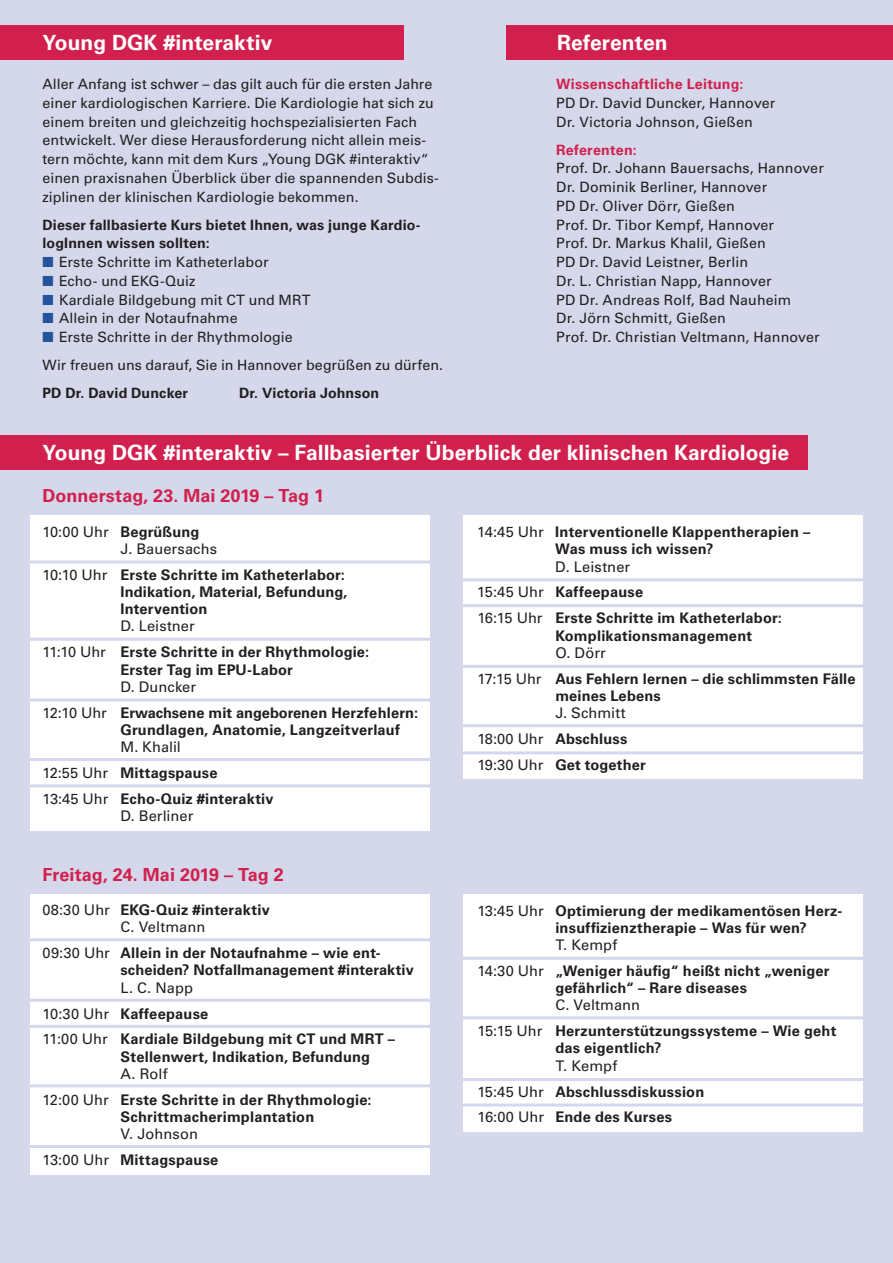
<style>
.page{position:relative;width:893px;height:1263px;background:#d5d8eb}
.page>*{position:absolute;margin:0;border:0;box-sizing:border-box;transform-origin:0 0}
.t1{font:700 21px "Univers LT Std";letter-spacing:.005em;color:#fff}
.t2{font:700 18px "Univers LT Std";color:#d1204e}
.t3{font:700 14.7px/25.8px "Univers LT Std";letter-spacing:.01em;color:#231f20}
.t4{font:14.7px/25.8px "Univers LT Std";letter-spacing:.005em;color:#231f20}
.t5{font:14.25px/18.8px "Univers LT Std";letter-spacing:.005em;color:#231f20}
.t6{font:700 14.25px/18.8px "Univers LT Std";letter-spacing:.01em;color:#231f20}
.t7{font:700 14.25px "Univers LT Std";letter-spacing:.02em;color:#d1204e}
.s1{color:#24529b}
.s2{font-weight:700}
.s3{font-weight:400}
</style>
<div class="page">
<div style="left:0;top:26px;width:404px;height:34px;background:#d1204e"></div>
<div style="left:506px;top:26px;width:387px;height:34px;background:#d1204e"></div>
<div style="left:0;top:435px;width:808px;height:34px;background:#d1204e"></div>
<div style="left:30px;top:516px;width:399px;height:315px;background:#fff"></div>
<div style="left:30px;top:894px;width:399px;height:280px;background:#fff"></div>
<hr style="left:18px;top:560px;width:425px;height:3px;background:#d5d8eb">
<hr style="left:18px;top:938px;width:425px;height:3px;background:#d5d8eb">
<hr style="left:18px;top:638px;width:425px;height:3px;background:#d5d8eb">
<hr style="left:17px;top:999px;width:425px;height:3px;background:#d5d8eb">
<hr style="left:18px;top:1025px;width:425px;height:3px;background:#d5d8eb">
<hr style="left:18px;top:698px;width:425px;height:3px;background:#d5d8eb">
<hr style="left:18px;top:1084px;width:425px;height:3px;background:#d5d8eb">
<hr style="left:18px;top:1145px;width:425px;height:3px;background:#d5d8eb">
<hr style="left:18px;top:758px;width:425px;height:3px;background:#d5d8eb">
<hr style="left:18px;top:784px;width:425px;height:3px;background:#d5d8eb">
<div style="left:463px;top:516px;width:400px;height:263px;background:#fff"></div>
<div style="left:463px;top:894px;width:400px;height:237px;background:#fff"></div>
<hr style="left:453px;top:578px;width:425px;height:3px;background:#d5d8eb">
<hr style="left:453px;top:957px;width:425px;height:3px;background:#d5d8eb">
<hr style="left:453px;top:604px;width:425px;height:3px;background:#d5d8eb">
<hr style="left:453px;top:1016px;width:425px;height:3px;background:#d5d8eb">
<hr style="left:453px;top:665px;width:425px;height:3px;background:#d5d8eb">
<hr style="left:453px;top:1078px;width:425px;height:3px;background:#d5d8eb">
<hr style="left:453px;top:1103px;width:425px;height:3px;background:#d5d8eb">
<hr style="left:453px;top:724px;width:425px;height:3px;background:#d5d8eb">
<hr style="left:453px;top:751px;width:425px;height:3px;background:#d5d8eb">
<h1 class="t1" style="left:43px;top:30px;width:231px">Young DGK #interaktiv</h1>
<h1 class="t1" style="left:557px;top:30px;width:112px">Referenten</h1>
<p class="t5" style="left:43px;top:75px;width:398px">Aller Anfang ist schwer – das gilt auch für die ersten Jahre einer kardiologischen Karriere. Die Kardiologie hat sich zu einem breiten und gleichzeitig hochspezialisierten Fach entwickelt. Wer diese Herausforderung nicht allein meis&shy;tern möchte, kann mit dem Kurs „Young DGK #interaktiv“ einen praxisnahen Überblick über die spannenden Subdis&shy;ziplinen der klinischen Kardiologie bekommen.</p>
<p class="t6" style="left:43px;top:215px;width:380px">Dieser fallbasierte Kurs bietet Ihnen, was junge Kardio&shy;logInnen wissen sollten:</p>
<p class="t5" style="left:43px;top:253px;width:228px"><span class="s1">■</span> Erste Schritte im Katheterlabor</p>
<p class="t5" style="left:43px;top:272px;width:154px"><span class="s1">■</span> Echo- und EKG-Quiz</p>
<p class="t5" style="left:43px;top:290px;width:269px"><span class="s1">■</span> Kardiale Bildgebung mit CT und MRT</p>
<p class="t5" style="left:43px;top:309px;width:197px"><span class="s1">■</span> Allein in der Notaufnahme</p>
<p class="t5" style="left:43px;top:323px;width:402px;line-height:28.2px"><span class="s1">■</span> Erste Schritte in der Rhythmologie<br>Wir freuen uns darauf, Sie in Hannover begrüßen zu dürfen.</p>
<p class="t6" style="left:43px;top:384px;width:147px">PD Dr. David Duncker</p>
<p class="t6" style="left:239px;top:384px;width:142px">Dr. Victoria Johnson</p>
<p class="t7" style="left:556px;top:76px;width:189px">Wissenschaftliche Leitung:</p>
<p class="t5" style="left:556px;top:93px;width:221px">PD Dr. David Duncker, Hannover<br>Dr. Victoria Johnson, Gießen</p>
<p class="t7" style="left:556px;top:141px;width:82px">Referenten:</p>
<p class="t5" style="left:556px;top:159px;width:269px">Prof. Dr. Johann Bauersachs, Hannover<br>Dr. Dominik Berliner, Hannover<br>PD Dr. Oliver Dörr, Gießen<br>Prof. Dr. Tibor Kempf, Hannover<br>Prof. Dr. Markus Khalil, Gießen<br>PD Dr. David Leistner, Berlin<br>Dr. L. Christian Napp, Hannover<br>PD Dr. Andreas Rolf, Bad Nauheim<br>Dr. Jörn Schmitt, Gießen<br>Prof. Dr. Christian Veltmann, Hannover</p>
<h1 class="t1" style="left:43px;top:440px;width:748px">Young DGK #interaktiv – Fallbasierter Überblick der klinischen Kardiologie</h1>
<p class="t2" style="left:43px;top:485px;width:283px">Donnerstag, 23. Mai 2019 – Tag 1</p>
<p class="t4" style="left:121px;top:523px;width:98px;line-height:17.2px;text-indent:-78px">10:00 Uhr <span class="s2">Begrüßung<br></span>J. Bauersachs</p>
<p class="t3" style="left:121px;top:566px;width:228px;line-height:17.2px;text-indent:-78px"><span class="s3">10:10 Uhr</span> Erste Schritte im Katheterlabor:<br>Indikation, Material, Befundung,<br>Intervention</p>
<p class="t3" style="left:43px;top:613px;width:328px;text-indent:78px"><span class="s3">D. Leistner<br>11:10 Uhr</span> Erste Schritte in der Rhythmologie:</p>
<p class="t3" style="left:121px;top:657px;width:174px">Erster Tag im EPU-Labor</p>
<p class="t3" style="left:43px;top:674px;width:377px;text-indent:78px"><span class="s3">D. Duncker<br>12:10 Uhr</span> Erwachsene mit angeborenen Herzfehlern:</p>
<p class="t3" style="left:121px;top:717px;width:281px">Grundlagen, Anatomie, Langzeitverlauf</p>
<p class="t3" style="left:43px;top:734px;width:232px;text-indent:78px"><span class="s3">M. Khalil<br>12:55 Uhr</span> Mittagspause<br><span class="s3">13:45 Uhr</span> Echo-Quiz #interaktiv</p>
<p class="t4" style="left:121px;top:803px;width:74px">D. Berliner</p>
<p class="t3" style="left:555px;top:523px;width:257px;line-height:17.2px;text-indent:-78px"><span class="s3">14:45 Uhr</span> Interventionelle Klappentherapien –<br>Was muss ich wissen?</p>
<p class="t3" style="left:477px;top:554px;width:306px;text-indent:78px"><span class="s3">D. Leistner<br>15:45 Uhr</span> Kaffeepause<br><span class="s3">16:15 Uhr</span> Erste Schritte im Katheterlabor:</p>
<p class="t3" style="left:555px;top:623px;width:198px">Komplikationsmanagement</p>
<p class="t3" style="left:477px;top:640px;width:380px;text-indent:78px"><span class="s3">O. Dörr<br>17:15 Uhr</span> Aus Fehlern lernen – die schlimmsten Fälle</p>
<p class="t3" style="left:555px;top:683px;width:107px">meines Lebens</p>
<p class="t4" style="left:477px;top:700px;width:170px;text-indent:78px">J. Schmitt<br>18:00 Uhr <span class="s2">Abschluss<br></span>19:30 Uhr <span class="s2">Get together</span></p>
<p class="t2" style="left:43px;top:864px;width:243px">Freitag, 24. Mai 2019 – Tag 2</p>
<p class="t3" style="left:121px;top:901px;width:151px;line-height:17.2px;text-indent:-78px"><span class="s3">08:30 Uhr</span> EKG-Quiz #interaktiv<br><span class="s3">C. Veltmann</span></p>
<p class="t3" style="left:121px;top:944px;width:295px;line-height:17.2px;text-indent:-78px"><span class="s3">09:30 Uhr</span> Allein in der Notaufnahme – wie ent&shy;scheiden? Notfallmanagement #interaktiv</p>
<p class="t3" style="left:43px;top:975px;width:354px;text-indent:78px"><span class="s3">L. C. Napp<br>10:30 Uhr</span> Kaffeepause<br><span class="s3">11:00 Uhr</span> Kardiale Bildgebung mit CT und MRT –</p>
<p class="t3" style="left:121px;top:1044px;width:251px">Stellenwert, Indikation, Befundung</p>
<p class="t3" style="left:43px;top:1061px;width:331px;text-indent:78px"><span class="s3">A. Rolf<br>12:00 Uhr</span> Erste Schritte in der Rhythmologie:</p>
<p class="t3" style="left:121px;top:1104px;width:195px">Schrittmacherimplantation</p>
<p class="t4" style="left:43px;top:1121px;width:177px;text-indent:78px">V. Johnson<br>13:00 Uhr <span class="s2">Mittagspause</span></p>
<p class="t3" style="left:555px;top:902px;width:289px;line-height:17.2px;text-indent:-78px"><span class="s3">13:45 Uhr</span> Optimierung der medikamentösen Herz&shy;insuffizienztherapie – Was für wen?</p>
<p class="t3" style="left:477px;top:932px;width:354px;text-indent:78px"><span class="s3">T. Kempf<br>14:30 Uhr</span> „Weniger häufig“ heißt nicht „weniger</p>
<p class="t3" style="left:555px;top:975px;width:193px">gefährlich“ – Rare diseases</p>
<p class="t3" style="left:477px;top:992px;width:361px;text-indent:78px"><span class="s3">C. Veltmann<br>15:15 Uhr</span> Herzunterstützungssysteme – Wie geht</p>
<p class="t3" style="left:555px;top:1035px;width:108px">das eigentlich?</p>
<p class="t3" style="left:477px;top:1053px;width:228px;text-indent:78px"><span class="s3">T. Kempf<br>15:45 Uhr</span> Abschlussdiskussion<br><span class="s3">16:00 Uhr</span> Ende des Kurses</p>
</div>
